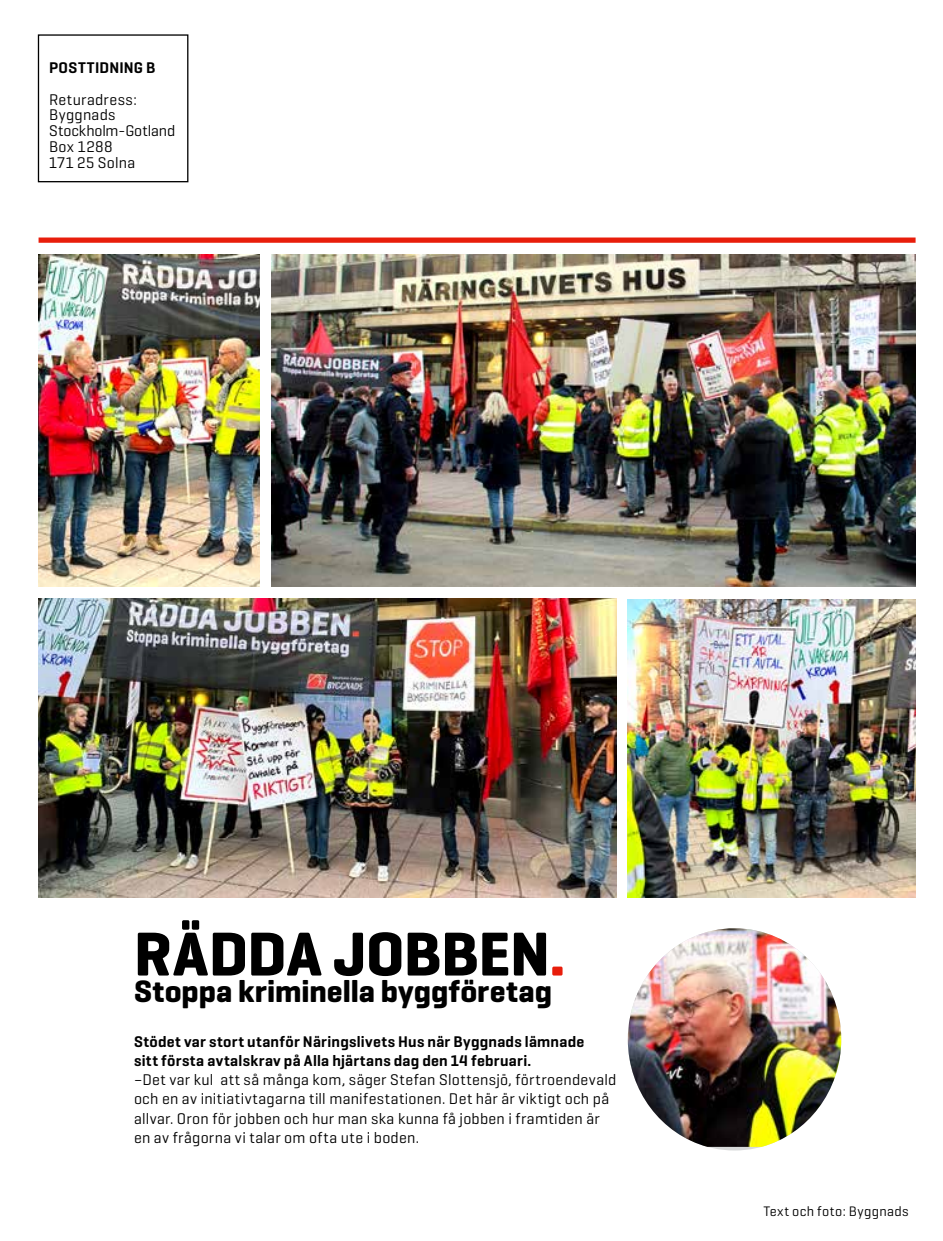
<style>
.page{position:relative;width:943px;height:1241px;background:#fff}
.page>*{position:absolute;margin:0;border:0;box-sizing:border-box;transform-origin:0 0}
.t1{font:700 63px "Geogrotesque";letter-spacing:-.005em;color:#000}
.t2{font:700 31.5px "Geogrotesque";color:#000}
.t3{font:15.75px/15.8px "Geogrotesque";letter-spacing:.015em;color:#000}
.t4{font:600 15.75px/19.2px "Geogrotesque";letter-spacing:.015em;color:#000}
.t5{font:14px "Geogrotesque";letter-spacing:.025em;color:#000}
.s1{color:#e81d0b}
</style>
<div class="page">
<div style="left:38px;top:34px;width:150px;height:148px;border:1px solid #000"></div>
<img style="left:628px;top:599px;width:287px;height:298px">
<img style="left:39px;top:598px;width:577px;height:299px">
<img style="left:39px;top:254px;width:220px;height:332px">
<img style="left:272px;top:254px;width:643px;height:332px">
<img style="left:628px;top:928px;width:213px;height:218px">
<div style="left:39px;top:237px;width:876px;height:6px;background:#e81d0b"></div>
<p class="t4" style="left:49px;top:58px;width:108px">POSTTIDNING B</p>
<p class="t3" style="left:49px;top:91px;width:128px">Returadress:<br>Byggnads<br>Stockholm-Gotland<br>Box 1288<br>171 25 Solna</p>
<h1 class="t1" style="left:134px;top:914px;width:433px">RÄDDA JOBBEN<span class="s1">.</span></h1>
<h2 class="t2" style="left:134px;top:971px;width:419px">Stoppa kriminella byggföretag</h2>
<p class="t4" style="left:134px;top:1031px;width:452px">Stödet var stort utanför Näringslivets Hus när Byggnads lämnade sitt första avtalskrav på Alla hjärtans dag den 14 februari.</p>
<p class="t3" style="left:134px;top:1069px;width:484px;line-height:19.2px">–Det var kul att så många kom, säger Stefan Slottensjö, förtroendevald och en av initiativtagarna till manifestationen. Det här är viktigt och på allvar. Oron för jobben och hur man ska kunna få jobben i framtiden är en av frågorna vi talar om ofta ute i boden.</p>
<p class="t5" style="left:763px;top:1201px;width:147px">Text och foto: Byggnads</p>
</div>
